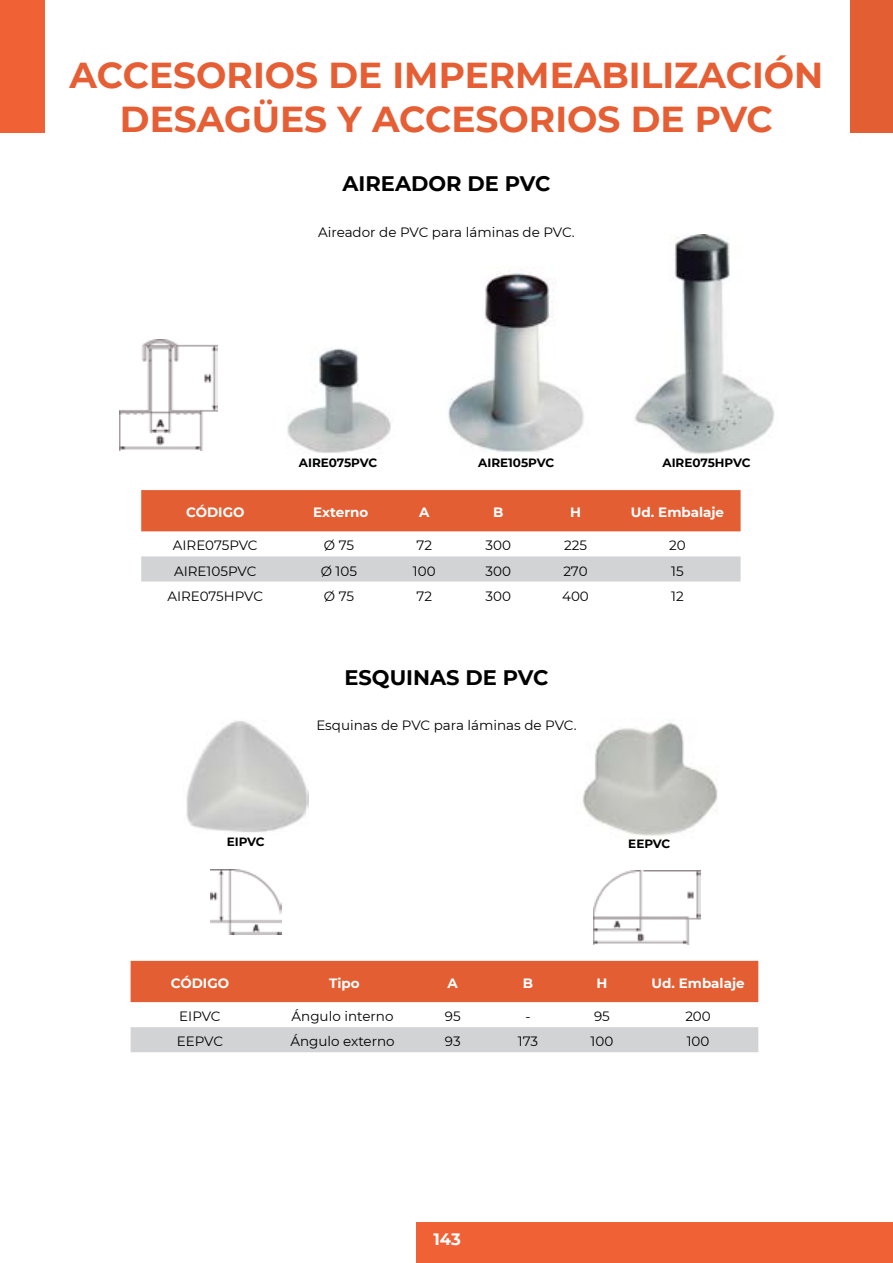
<style>
.page{position:relative;width:893px;height:1263px;background:#fff}
.page>*{position:absolute;margin:0;border:0;box-sizing:border-box;transform-origin:0 0}
.t1{font:700 36px/43.2px "Montserrat";color:#e65e34;text-align:center}
.t2{font:700 21px "Montserrat";color:#000}
.t3{font:700 16.5px "Montserrat";color:#fff}
.t4{font:13.5px "Montserrat";color:#000}
.t5{font:700 13.5px "Montserrat";color:#fff}
.t6{font:700 12px "Montserrat";color:#000}
</style>
<div class="page">
<img style="left:583px;top:720px;width:135px;height:116px">
<div style="left:141px;top:490px;width:600px;height:41px;background:#e35e32"></div>
<div style="left:141px;top:556px;width:600px;height:25px;background:#d1d3d4"></div>
<img style="left:448px;top:269px;width:136px;height:184px">
<img style="left:287px;top:348px;width:104px;height:105px">
<img style="left:119px;top:339px;width:98px;height:111px">
<img style="left:634px;top:235px;width:141px;height:220px">
<div style="left:131px;top:961px;width:627px;height:41px;background:#e35e32"></div>
<div style="left:131px;top:1027px;width:627px;height:25px;background:#d1d3d4"></div>
<img style="left:186px;top:721px;width:123px;height:112px">
<img style="left:210px;top:869px;width:71px;height:65px">
<img style="left:593px;top:870px;width:108px;height:74px">
<div style="left:851px;top:0;width:42px;height:133px;background:#e35e32"></div>
<div style="left:416px;top:1223px;width:477px;height:40px;background:#f16136"></div>
<div style="left:0;top:0;width:45px;height:133px;background:#f16136"></div>
<h1 class="t1" style="left:70px;top:52px;width:755px">ACCESORIOS DE IMPERMEABILIZACIÓN<br>DESAGÜES Y ACCESORIOS DE PVC</h1>
<h2 class="t2" style="left:342px;top:169px;width:209px">AIREADOR DE PVC</h2>
<p class="t4" style="left:318px;top:222px;width:258px">Aireador de PVC para láminas de PVC.</p>
<p class="t6" style="left:299px;top:454px;width:80px">AIRE075PVC</p>
<p class="t6" style="left:478px;top:454px;width:78px">AIRE105PVC</p>
<p class="t6" style="left:662px;top:454px;width:90px">AIRE075HPVC</p>
<p class="t5" style="left:186px;top:503px;width:60px">CÓDIGO</p>
<p class="t5" style="left:313px;top:503px;width:57px">Externo</p>
<p class="t5" style="left:419px;top:503px;width:12px">A</p>
<p class="t5" style="left:493px;top:503px;width:12px">B</p>
<p class="t5" style="left:570px;top:503px;width:12px">H</p>
<p class="t5" style="left:631px;top:503px;width:95px">Ud. Embalaje</p>
<p class="t4" style="left:173px;top:536px;width:86px">AIRE075PVC</p>
<p class="t4" style="left:324px;top:536px;width:32px">Ø 75</p>
<p class="t4" style="left:416px;top:536px;width:17px">72</p>
<p class="t4" style="left:485px;top:536px;width:27px">300</p>
<p class="t4" style="left:564px;top:536px;width:24px">225</p>
<p class="t4" style="left:669px;top:536px;width:18px">20</p>
<p class="t4" style="left:174px;top:561px;width:84px">AIRE105PVC</p>
<p class="t4" style="left:321px;top:561px;width:38px">Ø 105</p>
<p class="t4" style="left:413px;top:561px;width:24px">100</p>
<p class="t4" style="left:485px;top:561px;width:27px">300</p>
<p class="t4" style="left:563px;top:561px;width:26px">270</p>
<p class="t4" style="left:671px;top:561px;width:14px">15</p>
<p class="t4" style="left:167px;top:587px;width:97px">AIRE075HPVC</p>
<p class="t4" style="left:324px;top:587px;width:32px">Ø 75</p>
<p class="t4" style="left:416px;top:587px;width:17px">72</p>
<p class="t4" style="left:485px;top:587px;width:27px">300</p>
<p class="t4" style="left:562px;top:587px;width:28px">400</p>
<p class="t4" style="left:671px;top:587px;width:14px">12</p>
<h2 class="t2" style="left:344px;top:663px;width:205px">ESQUINAS DE PVC</h2>
<p class="t4" style="left:316px;top:716px;width:262px">Esquinas de PVC para láminas de PVC.</p>
<p class="t6" style="left:227px;top:833px;width:40px">EIPVC</p>
<p class="t6" style="left:628px;top:835px;width:44px">EEPVC</p>
<p class="t5" style="left:171px;top:973px;width:60px">CÓDIGO</p>
<p class="t5" style="left:329px;top:973px;width:32px">Tipo</p>
<p class="t5" style="left:448px;top:973px;width:12px">A</p>
<p class="t5" style="left:523px;top:973px;width:12px">B</p>
<p class="t5" style="left:596px;top:973px;width:12px">H</p>
<p class="t5" style="left:651px;top:973px;width:95px">Ud. Embalaje</p>
<p class="t4" style="left:179px;top:1007px;width:43px">EIPVC</p>
<p class="t4" style="left:292px;top:1007px;width:103px">Ángulo interno</p>
<p class="t4" style="left:445px;top:1007px;width:17px">95</p>
<p class="t4" style="left:525px;top:1007px;width:7px">-</p>
<p class="t4" style="left:594px;top:1007px;width:17px">95</p>
<p class="t4" style="left:685px;top:1007px;width:27px">200</p>
<p class="t4" style="left:177px;top:1032px;width:48px">EEPVC</p>
<p class="t4" style="left:290px;top:1032px;width:106px">Ángulo externo</p>
<p class="t4" style="left:445px;top:1032px;width:17px">93</p>
<p class="t4" style="left:518px;top:1032px;width:22px">173</p>
<p class="t4" style="left:591px;top:1032px;width:24px">100</p>
<p class="t4" style="left:687px;top:1032px;width:24px">100</p>
<p class="t3" style="left:433px;top:1227px;width:29px">143</p>
</div>
